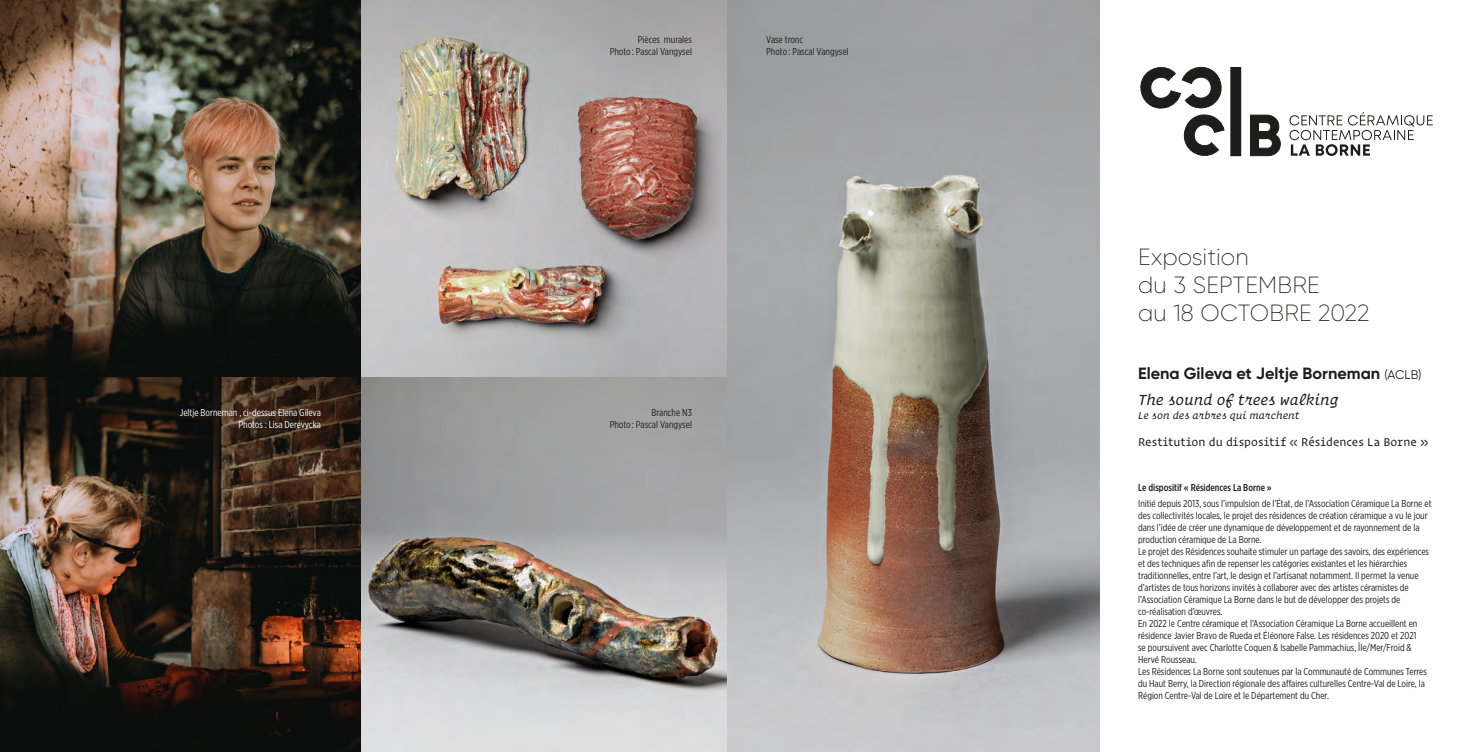
<style>
.page{position:relative;width:1475px;height:752px;background:#fff}
.page>*{position:absolute;margin:0;border:0;box-sizing:border-box;transform-origin:0 0}
.t1{font:700 120.62px "Gilroy";color:#1d1d1b;scale:.63 1}
.Date_expo{font:200 23.38px/28px "Gilroy";color:#1d1d1b}
.EXpo_1{font:700 16.25px "Gilroy";color:#1d1d1b}
.EXpo_1-2{font:italic 16.25px "Operator";color:#1d1d1b}
.Sous-rubrique{font:12.5px "Operator";color:#1d1d1b}
.EXpo_1-3{font:italic 11.25px "Operator";color:#1d1d1b}
.Texte_niv_2{font:10px/12px "Gotham X Narrow";color:#1d1d1b}
.t2{font:10px "Gotham X Narrow";color:#fff}
.Texte_niv_2-2{font:500 10px "Gotham X Narrow";color:#1d1d1b}
.s1{font-weight:400;font-size:12.5px}
</style>
<div class="page">
<svg style="left:1250px;top:115px;width:30px;height:41px"></svg>
<svg style="left:1289px;top:112px;width:143px;height:44px"></svg>
<img style="left:0;top:0;width:1098px;height:751px">
<p class="t2" style="left:180px;top:406px;width:142px">Jeltje Borneman , ci-dessus Elena Gileva</p>
<p class="t2" style="left:238px;top:418px;width:84px">Photos : Lisa Derevycka</p>
<p class="Texte_niv_2" style="left:637px;top:34px;width:56px">Pièces murales</p>
<p class="Texte_niv_2" style="left:609px;top:46px;width:84px">Photo : Pascal Vangysel</p>
<p class="Texte_niv_2" style="left:766px;top:34px;width:38px">Vase tronc</p>
<p class="Texte_niv_2" style="left:766px;top:46px;width:84px">Photo : Pascal Vangysel</p>
<p class="Texte_niv_2" style="left:651px;top:406px;width:42px">Branche N3</p>
<p class="Texte_niv_2" style="left:609px;top:418px;width:84px">Photo : Pascal Vangysel</p>
<p class="t1" style="left:1225px;top:38px;width:32px">l</p>
<p class="Date_expo" style="left:1137px;top:242px;width:233px">Exposition<br>du 3 SEPTEMBRE<br>au 18 OCTOBRE 2022</p>
<p class="EXpo_1" style="left:1137px;top:363px;width:285px">Elena Gileva et Jeltje Borneman <span class="s1">(ACLB)</span></p>
<p class="EXpo_1-2" style="left:1137px;top:390px;width:202px">The sound of trees walking</p>
<p class="EXpo_1-3" style="left:1137px;top:408px;width:163px">Le son des arbres qui marchent</p>
<p class="Sous-rubrique" style="left:1137px;top:434px;width:292px">Restitution du dispositif « Résidences La Borne »</p>
<p class="Texte_niv_2-2" style="left:1137px;top:481px;width:135px">Le dispositif « Résidences La Borne »</p>
<p class="Texte_niv_2" style="left:1137px;top:497px;width:295px">Initié depuis 2013, sous l’impulsion de l’État, de l’Association Céramique La Borne et des collectivités locales, le projet des résidences de création céramique a vu le jour dans l’idée de créer une dynamique de développement et de rayonnement de la production céramique de La Borne.</p>
<p class="Texte_niv_2" style="left:1137px;top:545px;width:292px">Le projet des Résidences souhaite stimuler un partage des savoirs, des expériences et des techniques afin de repenser les catégories existantes et les hiérarchies traditionnelles, entre l’art, le design et l’artisanat notamment. Il permet la venue d’artistes de tous horizons invités à collaborer avec des artistes céramistes de l’Association Céramique La Borne dans le but de développer des projets de co-réalisation d’œuvres.</p>
<p class="Texte_niv_2" style="left:1137px;top:617px;width:281px">En 2022 le Centre céramique et l’Association Céramique La Borne accueillent en résidence Javier Bravo de Rueda et Éléonore False. Les résidences 2020 et 2021 se poursuivent avec Charlotte Coquen &amp; Isabelle Pammachius, Île/Mer/Froid &amp; Hervé Rousseau.</p>
<p class="Texte_niv_2" style="left:1137px;top:665px;width:290px">Les Résidences La Borne sont soutenues par la Communauté de Communes Terres du Haut Berry, la Direction régionale des affaires culturelles Centre-Val de Loire, la<br>Région Centre-Val de Loire et le Département du Cher.</p>
</div>
